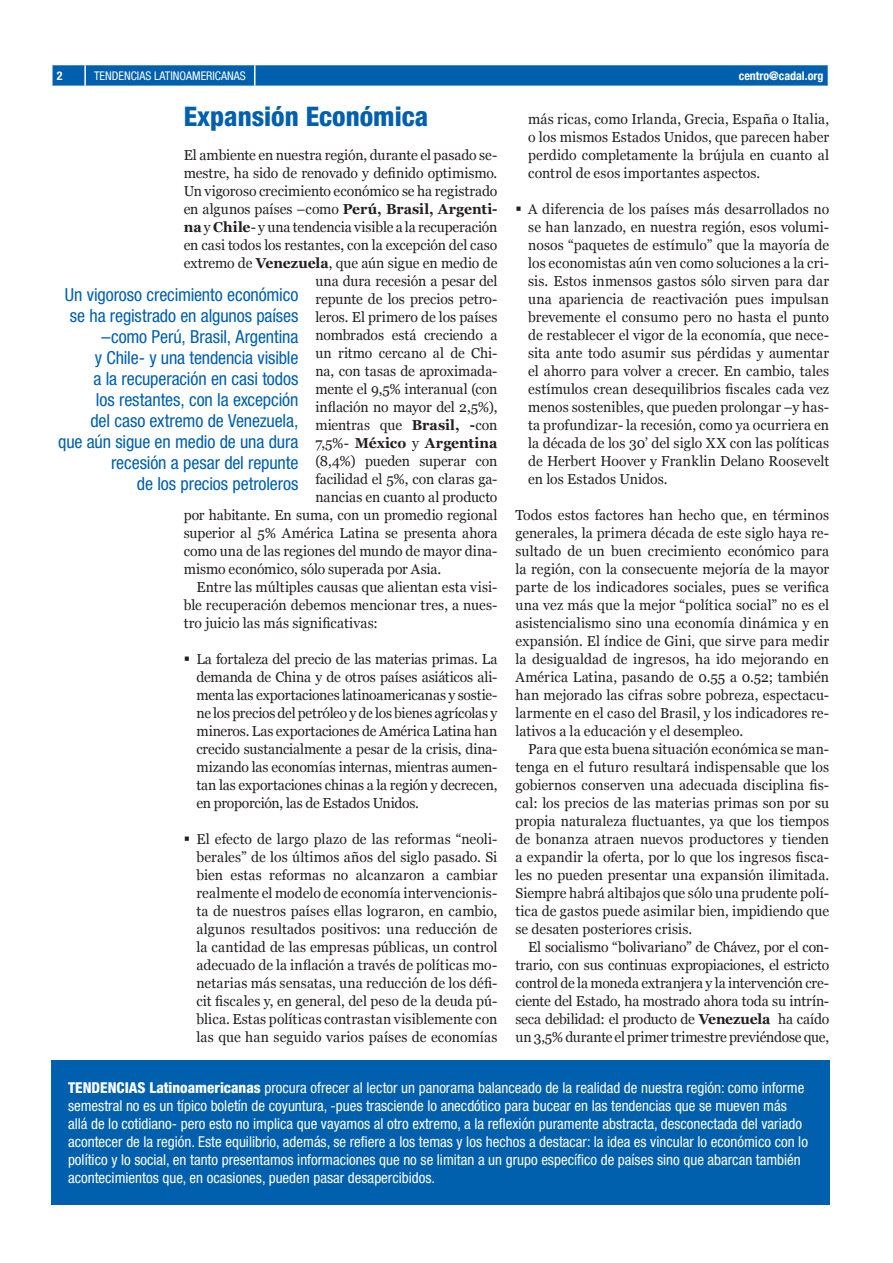
<style>
.page{position:relative;width:893px;height:1263px;background:#fff}
.page>*{position:absolute;margin:0;border:0;box-sizing:border-box;transform-origin:0 0}
.Título_3{font:800 condensed 27px "Helvetica Neue LT Std";color:#0160ae}
.Notas{font:condensed 18px/21px "Helvetica Neue LT Std";letter-spacing:-.01em;color:#0160ae;text-align:right}
.Notas-2{font:condensed 15px/18px "Helvetica Neue LT Std";color:#fff}
.Texto_con_sangría{font:14.4px/18px "Georgia";color:#231f20;text-align:justify}
.Texto_sin_sangría{font:14.4px/18px "Georgia";letter-spacing:-.005em;color:#231f20;text-align:justify}
.Texto_sin_sangría-2{font:700 14.4px "Georgia";color:#231f20}
.t1{font:condensed 12px "Helvetica Neue LT Std";color:#fff}
.t2{font:700 condensed 12px "Helvetica Neue LT Std";color:#fff}
.s1{font-weight:700}
.s2{font-weight:400}
.s3{font-weight:800}
</style>
<div class="page">
<svg style="left:52px;top:65px;width:777px;height:21px;background:#0a66b1"></svg>
<div style="left:51px;top:1060px;width:778px;height:144px;background:#0160ae"></div>
<p class="t2" style="left:57px;top:68px;width:7px">2</p>
<p class="t1" style="left:94px;top:69px;width:153px">TENDENCIAS LATINOAMERICANAS</p>
<p class="t2" style="left:739px;top:68px;width:86px">centro@cadal.org</p>
<p class="Título_3" style="left:184px;top:99px;width:246px">Expansión Económica</p>
<p class="Texto_sin_sangría" style="left:184px;top:147px;width:315px">El ambiente en nuestra región, durante el pasado se-</p>
<p class="Texto_sin_sangría" style="left:184px;top:165px;width:315px">mestre, ha sido de renovado y definido optimismo.</p>
<p class="Texto_sin_sangría" style="left:184px;top:183px;width:315px">Un vigoroso crecimiento económico se ha registrado</p>
<p class="Texto_sin_sangría" style="left:184px;top:201px;width:315px">en algunos países –como <span class="s1">Perú, Brasil, Argenti-</span></p>
<p class="Texto_sin_sangría" style="left:184px;top:219px;width:315px"><span class="s1">na</span> y <span class="s1">Chile</span>- y una tendencia visible a la recuperación</p>
<p class="Texto_sin_sangría" style="left:184px;top:237px;width:315px">en casi todos los restantes, con la excepción del caso</p>
<p class="Texto_sin_sangría" style="left:184px;top:255px;width:315px">extremo de <span class="s1">Venezuela</span>, que aún sigue en medio de</p>
<p class="Texto_sin_sangría" style="left:315px;top:273px;width:184px">una dura recesión a pesar del</p>
<p class="Texto_sin_sangría" style="left:315px;top:291px;width:184px">repunte de los precios petro-</p>
<p class="Texto_sin_sangría" style="left:315px;top:309px;width:183px">leros. El primero de los países</p>
<p class="Texto_sin_sangría" style="left:315px;top:327px;width:184px">nombrados está creciendo a</p>
<p class="Texto_sin_sangría" style="left:315px;top:345px;width:184px">un ritmo cercano al de Chi-</p>
<p class="Texto_sin_sangría" style="left:315px;top:363px;width:184px">na, con tasas de aproximada-</p>
<p class="Texto_sin_sangría" style="left:315px;top:381px;width:184px">mente el 9,5% interanual (con</p>
<p class="Texto_sin_sangría" style="left:315px;top:399px;width:184px">inflación no mayor del 2,5%),</p>
<p class="Texto_sin_sangría" style="left:315px;top:417px;width:184px">mientras que <span class="s1">Brasil, -</span>con</p>
<p class="Texto_sin_sangría-2" style="left:315px;top:434px;width:184px"><span class="s2">7,5%-</span> México <span class="s2">y</span> Argentina</p>
<p class="Texto_sin_sangría" style="left:315px;top:453px;width:184px">(8,4%) pueden superar con</p>
<p class="Texto_sin_sangría" style="left:315px;top:471px;width:184px">facilidad el 5%, con claras ga-</p>
<p class="Texto_sin_sangría" style="left:315px;top:489px;width:184px">nancias en cuanto al producto</p>
<p class="Texto_sin_sangría" style="left:184px;top:507px;width:315px">por habitante. En suma, con un promedio regional</p>
<p class="Texto_sin_sangría" style="left:184px;top:525px;width:315px">superior al 5% América Latina se presenta ahora</p>
<p class="Texto_sin_sangría" style="left:184px;top:543px;width:315px">como una de las regiones del mundo de mayor dina-</p>
<p class="Texto_sin_sangría" style="left:184px;top:561px;width:259px">mismo económico, sólo superada por Asia.</p>
<p class="Texto_con_sangría" style="left:184px;top:579px;width:315px;text-indent:13px">Entre las múltiples causas que alientan esta visi&shy;ble recuperación debemos mencionar tres, a nues&shy;tro juicio las más significativas:</p>
<p class="Texto_con_sangría" style="left:196px;top:651px;width:302px">La fortaleza del precio de las materias primas. La demanda de China y de otros países asiáticos ali&shy;menta las exportaciones latinoamericanas y sostie&shy;ne los precios del petróleo y de los bienes agrícolas y mineros. Las exportaciones de América Latina han crecido sustancialmente a pesar de la crisis, dina&shy;mizando las economías internas, mientras aumen&shy;tan las exportaciones chinas a la región y decrecen, en proporción, las de Estados Unidos.</p>
<p class="Texto_con_sangría" style="left:196px;top:831px;width:302px">El efecto de largo plazo de las reformas “neoli&shy;berales” de los últimos años del siglo pasado. Si bien estas reformas no alcanzaron a cambiar realmente el modelo de economía intervencionis&shy;ta de nuestros países ellas lograron, en cambio, algunos resultados positivos: una reducción de la cantidad de las empresas públicas, un control adecuado de la inflación a través de políticas mo&shy;netarias más sensatas, una reducción de los défi&shy;cit fiscales y, en general, del peso de la deuda pú&shy;blica. Estas políticas contrastan visiblemente con las que han seguido varios países de economías</p>
<p class="Texto_con_sangría" style="left:528px;top:111px;width:302px">más ricas, como Irlanda, Grecia, España o Italia, o los mismos Estados Unidos, que parecen haber perdido completamente la brújula en cuanto al control de esos importantes aspectos.</p>
<p class="Texto_con_sangría" style="left:528px;top:201px;width:302px">A diferencia de los países más desarrollados no se han lanzado, en nuestra región, esos volumi&shy;nosos “paquetes de estímulo” que la mayoría de los economistas aún ven como soluciones a la cri&shy;sis. Estos inmensos gastos sólo sirven para dar una apariencia de reactivación pues impulsan brevemente el consumo pero no hasta el punto de restablecer el vigor de la economía, que nece&shy;sita ante todo asumir sus pérdidas y aumentar el ahorro para volver a crecer. En cambio, tales estímulos crean desequilibrios fiscales cada vez menos sostenibles, que pueden prolongar –y has&shy;ta profundizar- la recesión, como ya ocurriera en la década de los 30’ del siglo XX con las políticas de Herbert Hoover y Franklin Delano Roosevelt en los Estados Unidos.</p>
<p class="Texto_sin_sangría" style="left:515px;top:507px;width:315px">Todos estos factores han hecho que, en términos generales, la primera década de este siglo haya re&shy;sultado de un buen crecimiento económico para la región, con la consecuente mejoría de la mayor parte de los indicadores sociales, pues se verifica una vez más que la mejor “política social” no es el asistencialismo sino una economía dinámica y en expansión. El índice de Gini, que sirve para medir la desigualdad de ingresos, ha ido mejorando en América Latina, pasando de 0.55 a 0.52; también han mejorado las cifras sobre pobreza, espectacu&shy;larmente en el caso del Brasil, y los indicadores re&shy;lativos a la educación y el desempleo.</p>
<p class="Texto_con_sangría" style="left:515px;top:741px;width:315px;text-indent:13px">Para que esta buena situación económica se man&shy;tenga en el futuro resultará indispensable que los gobiernos conserven una adecuada disciplina fis&shy;cal: los precios de las materias primas son por su propia naturaleza fluctuantes, ya que los tiempos de bonanza atraen nuevos productores y tienden a expandir la oferta, por lo que los ingresos fisca&shy;les no pueden presentar una expansión ilimitada.<br>Siempre habrá altibajos que sólo una prudente polí&shy;tica de gastos puede asimilar bien, impidiendo que se desaten posteriores crisis.</p>
<p class="Texto_con_sangría" style="left:515px;top:939px;width:315px;text-indent:13px">El socialismo “bolivariano” de Chávez, por el con&shy;trario, con sus continuas expropiaciones, el estricto control de la moneda extranjera y la intervención cre&shy;ciente del Estado, ha mostrado ahora toda su intrín&shy;seca debilidad: el producto de <span class="s1">Venezuela</span> ha caído un 3,5% durante el primer trimestre previéndose que,</p>
<p class="Notas" style="left:58px;top:284px;width:242px">Un vigoroso crecimiento económico se ha registrado en algunos países –como Perú, Brasil, Argentina<br>y Chile- y una tendencia visible<br>a la recuperación en casi todos<br>los restantes, con la excepción<br>del caso extremo de Venezuela,<br>que aún sigue en medio de una dura recesión a pesar del repunte<br>de los precios petroleros</p>
<p class="Notas-2" style="left:68px;top:1078px;width:741px"><span class="s3">TENDENCIAS Latinoamericanas</span> procura ofrecer al lector un panorama balanceado de la realidad de nuestra región: como informe semestral no es un típico boletín de coyuntura, -pues trasciende lo anecdótico para bucear en las tendencias que se mueven más allá de lo cotidiano- pero esto no implica que vayamos al otro extremo, a la reflexión puramente abstracta, desconectada del variado acontecer de la región. Este equilibrio, además, se refiere a los temas y los hechos a destacar: la idea es vincular lo económico con lo político y lo social, en tanto presentamos informaciones que no se limitan a un grupo específico de países sino que abarcan también acontecimientos que, en ocasiones, pueden pasar desapercibidos.</p>
</div>
